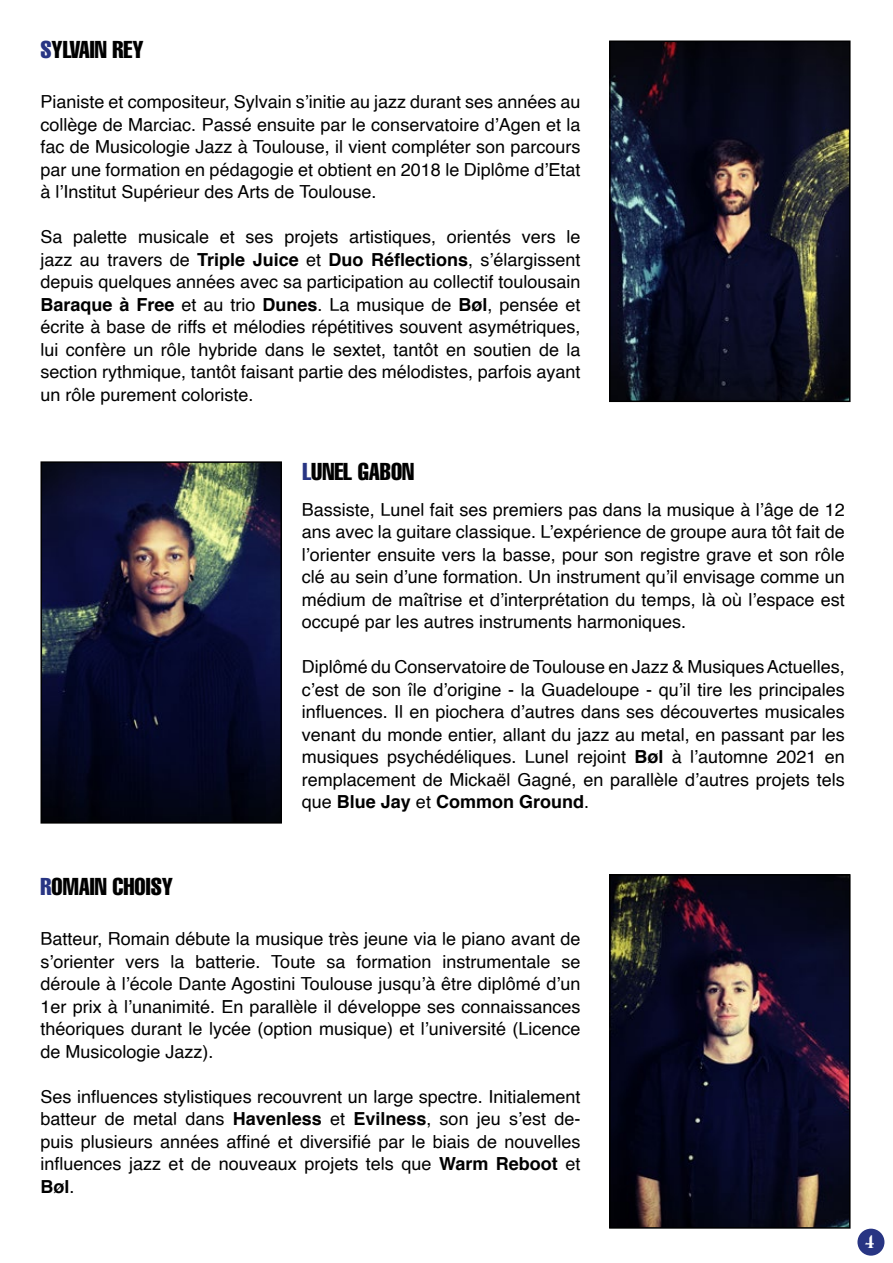
<style>
.page{position:relative;width:893px;height:1263px;background:#fff}
.page>*{position:absolute;margin:0;border:0;box-sizing:border-box;transform-origin:0 0}
.t1{font:extra-condensed 24px "Helvetica";color:#000}
.t2{font:18px/22.5px "Helvetica";color:#000;text-align:justify}
.t3{font:700 18px "Butler Stencil";color:#fff}
.s1{color:#283583}
.s2{font-weight:700}
</style>
<div class="page">
<img style="left:43px;top:464px;width:236px;height:357px">
<div style="left:40px;top:461px;width:242px;height:363px;border:2px solid #000"></div>
<img style="left:612px;top:877px;width:235px;height:349px">
<div style="left:609px;top:874px;width:241px;height:355px;border:2px solid #000"></div>
<img style="left:612px;top:43px;width:235px;height:356px">
<div style="left:609px;top:40px;width:241px;height:362px;border:2px solid #000"></div>
<div style="left:857px;top:1229px;width:27px;height:27px;background:#283583;border-radius:50%"></div>
<h1 class="t1" style="left:40px;top:34px;width:105px"><span class="s1">S</span>YLVAIN REY</h1>
<p class="t2" style="left:40px;top:91px;width:542px">Pianiste et compositeur, Sylvain s’initie au jazz durant ses années au collège de Marciac. Passé ensuite par le conservatoire d’Agen et la fac de Musicologie Jazz à Toulouse, il vient compléter son parcours par une formation en pédagogie et obtient en 2018 le Diplôme d’Etat à l’Institut Supérieur des Arts de Toulouse.</p>
<p class="t2" style="left:40px;top:226px;width:541px">Sa palette musicale et ses projets artistiques, orientés vers le jazz au travers de <span class="s2">Triple Juice</span> et <span class="s2">Duo Réflections</span>, s’élargissent depuis quelques années avec sa participation au collectif toulousain <span class="s2">Baraque à Free</span> et au trio <span class="s2">Dunes</span>. La musique de <span class="s2">Bøl</span>, pensée et écrite à base de riffs et mélodies répétitives souvent asymétriques, lui confère un rôle hybride dans le sextet, tantôt en soutien de la section rythmique, tantôt faisant partie des mélodistes, parfois ayant un rôle purement coloriste.</p>
<h1 class="t1" style="left:302px;top:456px;width:113px"><span class="s1">L</span>UNEL GABON</h1>
<p class="t2" style="left:302px;top:499px;width:544px">Bassiste, Lunel fait ses premiers pas dans la musique à l’âge de 12 ans avec la guitare classique. L’expérience de groupe aura tôt fait de l’orienter ensuite vers la basse, pour son registre grave et son rôle clé au sein d’une formation. Un instrument qu’il envisage comme un médium de maîtrise et d’interprétation du temps, là où l’espace est occupé par les autres instruments harmoniques.</p>
<p class="t2" style="left:302px;top:656px;width:544px">Diplômé du Conservatoire de Toulouse en Jazz &amp; Musiques Actuelles, c’est de son île d’origine - la Guadeloupe - qu’il tire les principales influences. Il en piochera d’autres dans ses découvertes musicales venant du monde entier, allant du jazz au metal, en passant par les musiques psychédéliques. Lunel rejoint <span class="s2">Bøl</span> à l’automne 2021 en remplacement de Mickaël Gagné, en parallèle d’autres projets tels que <span class="s2">Blue Jay</span> et <span class="s2">Common Ground</span>.</p>
<h1 class="t1" style="left:40px;top:871px;width:134px"><span class="s1">R</span>OMAIN CHOISY</h1>
<p class="t2" style="left:40px;top:928px;width:542px">Batteur, Romain débute la musique très jeune via le piano avant de s’orienter vers la batterie. Toute sa formation instrumentale se déroule à l’école Dante Agostini Toulouse jusqu’à être diplômé d’un 1er prix à l’unanimité. En parallèle il développe ses connaissances théoriques durant le lycée (option musique) et l’université (Licence de Musicologie Jazz).</p>
<p class="t2" style="left:40px;top:1085px;width:542px">Ses influences stylistiques recouvrent un large spectre. Initialement batteur de metal dans <span class="s2">Havenless</span> et <span class="s2">Evilness</span>, son jeu s’est de&shy;puis plusieurs années affiné et diversifié par le biais de nouvelles influences jazz et de nouveaux projets tels que <span class="s2">Warm Reboot</span> et <span class="s2">Bøl</span>.</p>
<p class="t3" style="left:865px;top:1230px;width:11px">4</p>
</div>
